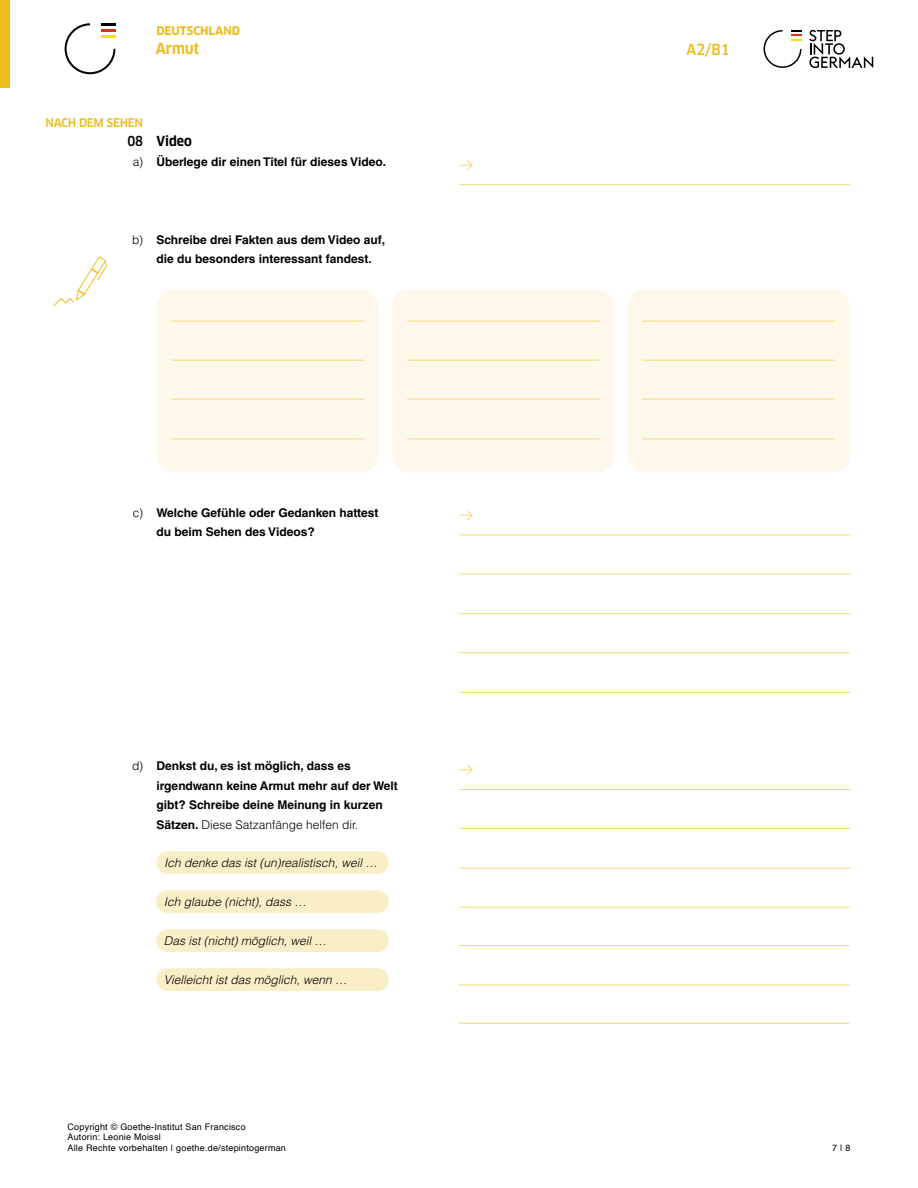
<style>
.page{position:relative;width:918px;height:1188px;background:#fff}
.page>*{position:absolute;margin:0;border:0;box-sizing:border-box;transform-origin:0 0}
.t1{font:700 condensed 15px "Clan OT";color:#ecbd21}
.t2{font:500 condensed 15px "Clan OT";color:#ecbd21}
.t3{font:500 condensed 13.5px/19.5px "Clan OT";letter-spacing:-.025em;color:#ecbd21}
.t4{font:700 condensed 13.5px "Clan OT";color:#ecbd21}
.t5{font:700 12px/19.5px "Helvetica LT Std";color:#000}
.t6{font:italic 300 12px "Helvetica LT Std";color:#000}
.t7{font:300 12px "Helvetica LT Std";color:#000}
.t8{font:9px/10.8px "Helvetica";letter-spacing:.025em;color:#000}
.s1{color:#000}
.s2{font-weight:700;color:#000}
.s3{font-weight:300}
</style>
<div class="page">
<div style="left:0;top:0;width:10px;height:88px;background:#ecbd21"></div>
<svg style="left:809px;top:30px;width:64px;height:38px"></svg>
<svg style="left:764px;top:30px;width:37px;height:38px"></svg>
<svg style="left:65px;top:23px;width:50px;height:51px"></svg>
<div style="left:156px;top:289px;width:223px;height:184px;background:#fdf8e9;border-radius:18px"></div>
<div style="left:392px;top:289px;width:222px;height:184px;background:#fdf8e9;border-radius:18px"></div>
<div style="left:627px;top:289px;width:223px;height:184px;background:#fdf8e9;border-radius:18px"></div>
<svg style="left:54px;top:256px;width:53px;height:50px"></svg>
<hr style="left:460px;top:184px;width:391px;height:1px;background:#f4d77a">
<hr style="left:172px;top:321px;width:192px;height:1px;background:#f4d77a">
<hr style="left:407px;top:321px;width:192px;height:1px;background:#f4d77a">
<hr style="left:642px;top:321px;width:193px;height:1px;background:#f4d77a">
<hr style="left:172px;top:360px;width:192px;height:1px;background:#f4d77a">
<hr style="left:407px;top:360px;width:192px;height:1px;background:#f4d77a">
<hr style="left:642px;top:360px;width:193px;height:1px;background:#f4d77a">
<hr style="left:172px;top:399px;width:192px;height:1px;background:#f4d77a">
<hr style="left:407px;top:399px;width:192px;height:1px;background:#f4d77a">
<hr style="left:642px;top:399px;width:193px;height:1px;background:#f4d77a">
<hr style="left:172px;top:439px;width:192px;height:1px;background:#f4d77a">
<hr style="left:407px;top:439px;width:192px;height:1px;background:#f4d77a">
<hr style="left:642px;top:439px;width:193px;height:1px;background:#f4d77a">
<hr style="left:460px;top:535px;width:391px;height:1px;background:#f4d77a">
<hr style="left:460px;top:789px;width:391px;height:1px;background:#f4d77a">
<hr style="left:460px;top:574px;width:391px;height:1px;background:#f4d77a">
<hr style="left:460px;top:828px;width:391px;height:1px;background:#f4d77a">
<hr style="left:460px;top:652px;width:391px;height:1px;background:#f4d77a">
<hr style="left:460px;top:907px;width:391px;height:1px;background:#f4d77a">
<hr style="left:460px;top:613px;width:391px;height:1px;background:#f4d77a">
<hr style="left:460px;top:868px;width:391px;height:1px;background:#f4d77a">
<hr style="left:460px;top:692px;width:391px;height:1px;background:#f4d77a">
<hr style="left:459px;top:945px;width:391px;height:1px;background:#f4d77a">
<hr style="left:459px;top:985px;width:391px;height:1px;background:#f4d77a">
<hr style="left:459px;top:1023px;width:391px;height:1px;background:#f4d77a">
<svg style="left:460px;top:160px;width:13px;height:11px"></svg>
<svg style="left:460px;top:510px;width:13px;height:11px"></svg>
<svg style="left:460px;top:764px;width:13px;height:11px"></svg>
<div style="left:156px;top:851px;width:233px;height:23px;background:#faeec7;border-radius:11px"></div>
<div style="left:156px;top:890px;width:233px;height:23px;background:#faeec7;border-radius:11px"></div>
<div style="left:156px;top:929px;width:233px;height:23px;background:#faeec7;border-radius:11px"></div>
<div style="left:156px;top:968px;width:233px;height:23px;background:#faeec7;border-radius:11px"></div>
<p class="t4" style="left:156px;top:22px;width:85px">deutschland</p>
<p class="t1" style="left:156px;top:40px;width:45px">Armut</p>
<p class="t2" style="left:687px;top:41px;width:45px">A2/B1</p>
<p class="t3" style="left:128px;top:112px;width:66px;text-indent:-82px">nach dem sehen<br><span class="s1">08</span> <span class="s2">Video</span></p>
<p class="t7" style="left:133px;top:154px;width:12px">a)</p>
<p class="t5" style="left:156px;top:151px;width:231px">Überlege dir einen Titel für dieses Video.</p>
<p class="t7" style="left:132px;top:232px;width:13px">b)</p>
<p class="t5" style="left:156px;top:229px;width:230px">Schreibe drei Fakten aus dem Video auf, die du besonders interessant fandest.</p>
<p class="t7" style="left:133px;top:505px;width:12px">c)</p>
<p class="t5" style="left:156px;top:502px;width:224px">Welche Gefühle oder Gedanken hattest du beim Sehen des Videos?</p>
<p class="t7" style="left:132px;top:758px;width:13px">d)</p>
<p class="t5" style="left:156px;top:756px;width:243px">Denkst du, es ist möglich, dass es irgendwann keine Armut mehr auf der Welt gibt? Schreibe deine Meinung in kurzen Sätzen. <span class="s3">Diese Satzanfänge helfen dir.</span></p>
<p class="t6" style="left:164px;top:855px;width:215px">Ich denke das ist (un)realistisch, weil …</p>
<p class="t6" style="left:164px;top:894px;width:144px">Ich glaube (nicht), dass …</p>
<p class="t6" style="left:164px;top:933px;width:164px">Das ist (nicht) möglich, weil …</p>
<p class="t6" style="left:164px;top:972px;width:185px">Vielleicht ist das möglich, wenn …</p>
<p class="t8" style="left:68px;top:1121px;width:220px">Copyright © Goethe-Institut San Francisco<br>Autorin: Leonie Moissl<br>Alle Rechte vorbehalten | goethe.de/stepintogerman</p>
<p class="t8" style="left:832px;top:1143px;width:20px">7 | 8</p>
</div>
